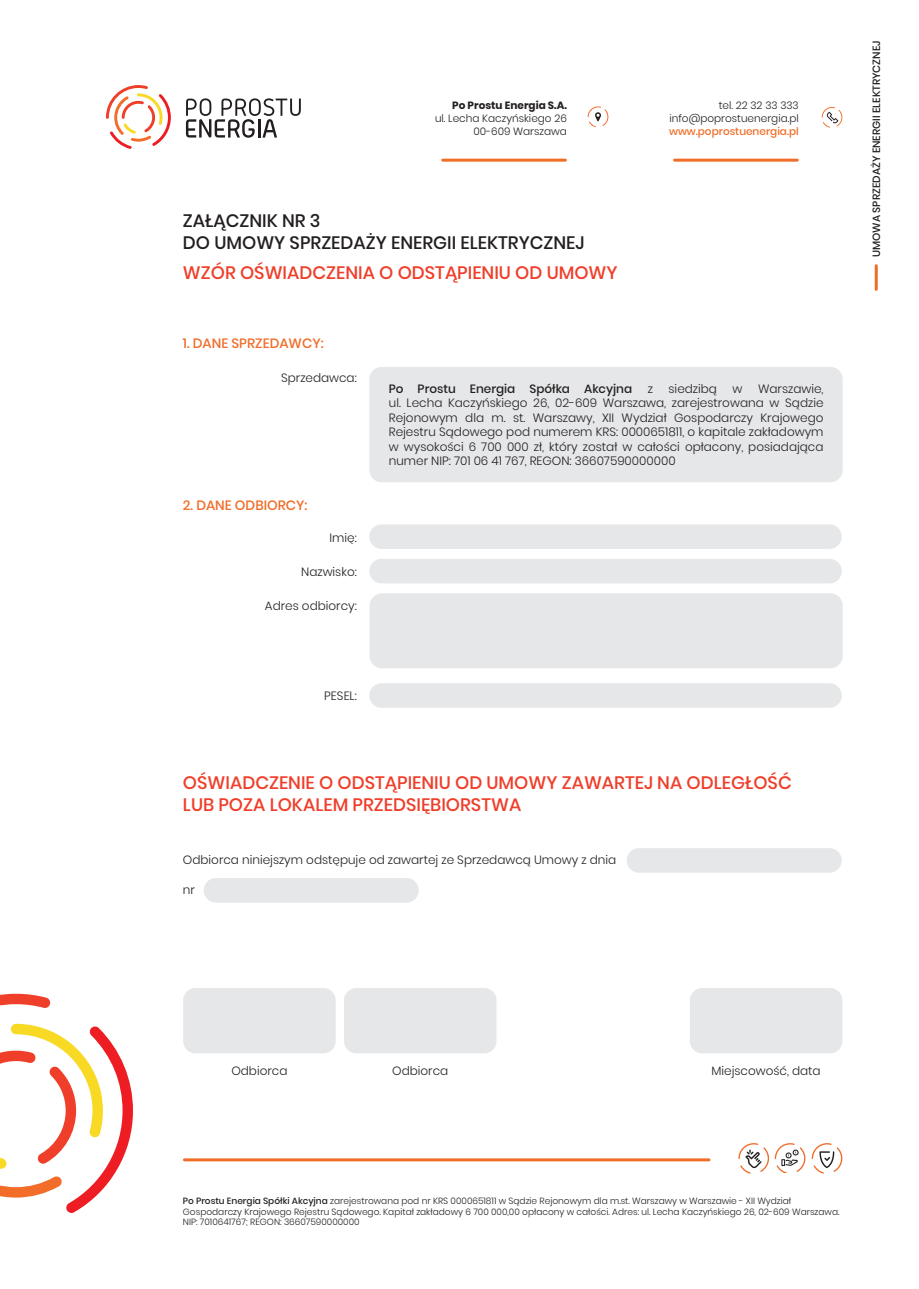
<style>
.page{position:relative;width:919px;height:1289px;background:#fff}
.page>*{position:absolute;margin:0;border:0;box-sizing:border-box;transform-origin:0 0}
.t1{font:500 18px/21.6px "Poppins";color:#ef3e29}
.t2{font:500 18px/21.6px "Poppins";color:#231f20}
.t3{font:500 13.5px "Poppins";color:#f16d29}
.t4{font:300 12px/14.4px "Poppins";color:#231f20;text-align:justify}
.t5{font:500 12px "Poppins";color:#231f20}
.t6{font:300 10.5px/12.6px "Poppins";color:#231f20;text-align:right}
.t7{font:500 10.5px "Poppins";color:#231f20}
.t8{font:500 10.5px "Poppins";color:#f06d27}
.t9{font:700 10.5px "Poppins";color:#231f20}
.t10{font:300 9px/10.8px "Poppins";color:#231f20}
.s1{font-weight:500}
</style>
<div class="page">
<hr style="left:442px;top:159px;width:123px;height:3px;background:#f06d27">
<hr style="left:184px;top:1158px;width:525px;height:3px;background:#f06d27">
<hr style="left:674px;top:159px;width:123px;height:3px;background:#f06d27">
<hr style="left:874px;top:266px;width:3px;height:23px;background:#f06d27">
<svg style="left:821px;top:107px;width:21px;height:21px"></svg>
<svg style="left:587px;top:106px;width:21px;height:21px"></svg>
<svg style="left:186px;top:98px;width:115px;height:40px"></svg>
<svg style="left:106px;top:85px;width:65px;height:64px"></svg>
<svg style="left:0;top:993px;width:133px;height:219px"></svg>
<svg style="left:738px;top:1143px;width:67px;height:30px"></svg>
<svg style="left:811px;top:1143px;width:31px;height:30px"></svg>
<div style="left:369px;top:367px;width:473px;height:115px;background:#e6e7e9;border-radius:12px"></div>
<div style="left:369px;top:683px;width:472px;height:24px;background:#e6e7e9;border-radius:12px"></div>
<div style="left:626px;top:848px;width:215px;height:24px;background:#e6e7e9;border-radius:12px"></div>
<div style="left:204px;top:878px;width:215px;height:24px;background:#e6e7e9;border-radius:12px"></div>
<div style="left:369px;top:524px;width:472px;height:25px;background:#e6e7e9;border-radius:12px"></div>
<div style="left:369px;top:559px;width:472px;height:24px;background:#e6e7e9;border-radius:12px"></div>
<div style="left:369px;top:593px;width:473px;height:75px;background:#e6e7e9;border-radius:12px"></div>
<div style="left:689px;top:988px;width:153px;height:65px;background:#e6e7e9;border-radius:12px"></div>
<div style="left:183px;top:988px;width:153px;height:65px;background:#e6e7e9;border-radius:12px"></div>
<div style="left:344px;top:988px;width:152px;height:65px;background:#e6e7e9;border-radius:12px"></div>
<p class="t9" style="left:452px;top:100px;width:116px">Po Prostu Energia S.A.</p>
<p class="t6" style="left:435px;top:112px;width:133px">ul. Lecha Kaczyńskiego 26<br>00-609 Warszawa</p>
<h1 class="t2" style="left:183px;top:210px;width:403px">ZAŁĄCZNIK NR 3<br>DO UMOWY SPRZEDAŻY ENERGII ELEKTRYCZNEJ</h1>
<h1 class="t1" style="left:183px;top:262px;width:436px">WZÓR OŚWIADCZENIA O ODSTĄPIENIU OD UMOWY</h1>
<p class="t3" style="left:183px;top:335px;width:142px">1. DANE SPRZEDAWCY:</p>
<p class="t6" style="left:669px;top:99px;width:131px">tel. 22 32 33 333 info@poprostuenergia.pl</p>
<p class="t8" style="left:669px;top:125px;width:131px">www.poprostuenergia.pl</p>
<p class="t4" style="left:281px;top:370px;width:77px">Sprzedawca:</p>
<p class="t3" style="left:183px;top:498px;width:126px">2. DANE ODBIORCY:</p>
<p class="t4" style="left:329px;top:530px;width:29px">Imię:</p>
<p class="t4" style="left:301px;top:564px;width:57px">Nazwisko:</p>
<p class="t4" style="left:265px;top:598px;width:93px">Adres odbiorcy:</p>
<p class="t4" style="left:324px;top:688px;width:34px">PESEL:</p>
<p class="t5" style="left:389px;top:382px;width:245px">Po Prostu Energia Spółka Akcyjna</p>
<p class="t4" style="left:647px;top:381px;width:7px">z</p>
<p class="t4" style="left:668px;top:381px;width:50px">siedzibą</p>
<p class="t4" style="left:732px;top:381px;width:11px">w</p>
<p class="t4" style="left:389px;top:381px;width:436px;text-indent:369px">Warszawie, ul. Lecha Kaczyńskiego 26, 02-609 Warszawa, zarejestrowana w Sądzie Rejonowym dla m. st. Warszawy, XII Wydział Gospodarczy Krajowego Rejestru Sądowego pod numerem KRS: 0000651811, o kapitale zakładowym w wysokości 6 700 000 zł, który został w całości opłacony, posiadająca numer NIP: 701 06 41 767, REGON: 36607590000000</p>
<h1 class="t1" style="left:183px;top:771px;width:610px">OŚWIADCZENIE O ODSTĄPIENIU OD UMOWY ZAWARTEJ NA ODLEGŁOŚĆ<br>LUB POZA LOKALEM PRZEDSIĘBIORSTWA</h1>
<p class="t4" style="left:183px;top:853px;width:435px">Odbiorca niniejszym odstępuje od zawartej ze Sprzedawcą Umowy z dnia</p>
<p class="t4" style="left:183px;top:883px;width:14px">nr</p>
<p class="t7" style="left:870px;top:257px;width:218px;rotate:-90deg">UMOWA SPRZEDAŻY ENERGII ELEKTRYCZNEJ</p>
<p class="t4" style="left:231px;top:1063px;width:58px">Odbiorca</p>
<p class="t4" style="left:392px;top:1063px;width:58px">Odbiorca</p>
<p class="t4" style="left:711px;top:1063px;width:111px">Miejscowość, data</p>
<p class="t10" style="left:183px;top:1195px;width:658px"><span class="s1">Po Prostu Energia Spółki Akcyjna</span> zarejestrowana pod nr KRS 0000651811 w Sądzie Rejonowym dla m.st. Warszawy w Warszawie - XII Wydział<br>Gospodarczy Krajowego Rejestru Sądowego. Kapitał zakładowy 6 700 000,00 opłacony w całości. Adres: ul. Lecha Kaczyńskiego 26, 02-609 Warszawa.<br>NIP: 7010641767; REGON: 36607590000000</p>
</div>
